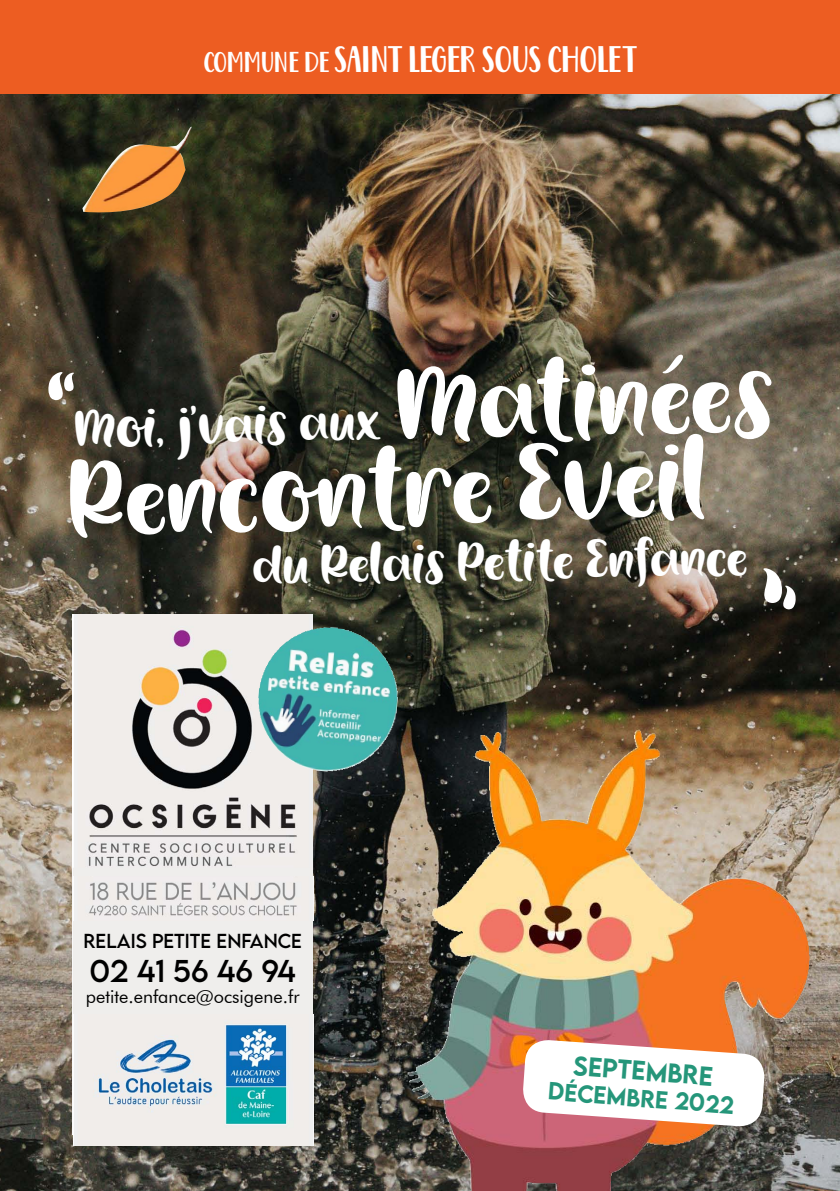
<style>
.page{position:relative;width:840px;height:1191px;background:#fff}
.page>*{position:absolute;margin:0;border:0;box-sizing:border-box;transform-origin:0 0}
.t1{font:96px "Lemon Brownies";color:#fff}
.t2{font:48px "Lemon Brownies";color:#fff}
.t3{font:36px "Maybe Yes";color:#fff}
.t4{font:28px "LEMONMILK";color:#000}
.t5{font:500 24px "LEMONMILK";color:#25967a}
.t6{font:500 22px "LEMONMILK";color:#25967a}
.t7{font:18px "Futura BT";color:#000}
.t8{font:18px "LEMONMILK";color:#000}
.s1{font-size:28px}
.s2{font-size:96px}
</style>
<div class="page">
<img style="left:0;top:94px;width:839px;height:1097px">
<img style="left:82px;top:126px;width:109px;height:88px">
<img style="left:526px;top:955px;width:283px;height:236px">
<div style="left:0;top:0;width:839px;height:94px;background:#ed5d22"></div>
<svg style="left:521px;top:1038px;width:244px;height:89px"></svg>
<img style="left:73px;top:614px;width:239px;height:253px">
<div style="left:73px;top:867px;width:239px;height:267px;background:#efeeec"></div>
<img style="left:73px;top:876px;width:240px;height:44px">
<img style="left:73px;top:1014px;width:240px;height:131px">
<img style="left:258px;top:627px;width:139px;height:143px">
<svg style="left:48px;top:372px;width:15px;height:29px"></svg>
<svg style="left:763px;top:568px;width:34px;height:42px"></svg>
<p class="t3" style="left:204px;top:40px;width:433px"><span class="s1">COMMUNE DE</span> SAINT LEGER SOUS CHOLET</p>
<p class="t2" style="left:73px;top:398px;width:701px;rotate:-2deg">Moi, j’vais aux <span class="s2">Matinées</span></p>
<h1 class="t1" style="left:63px;top:350px;width:15px">‘</h1>
<h1 class="t1" style="left:66px;top:438px;width:640px;rotate:-2deg">Rencontre Eveil</h1>
<p class="t2" style="left:252px;top:534px;width:496px;rotate:-1deg">du Relais Petite Enfance</p>
<p class="t8" style="left:84px;top:929px;width:220px">RELAIS PETITE ENFANCE</p>
<p class="t4" style="left:90px;top:952px;width:207px">02 41 56 46 94</p>
<p class="t7" style="left:86px;top:986px;width:215px">petite.enfance@ocsigene.fr</p>
<p class="t5" style="left:574px;top:1050px;width:142px;rotate:4deg">Septembre</p>
<p class="t6" style="left:549px;top:1075px;width:188px;rotate:5deg">décembre 2022</p>
</div>
